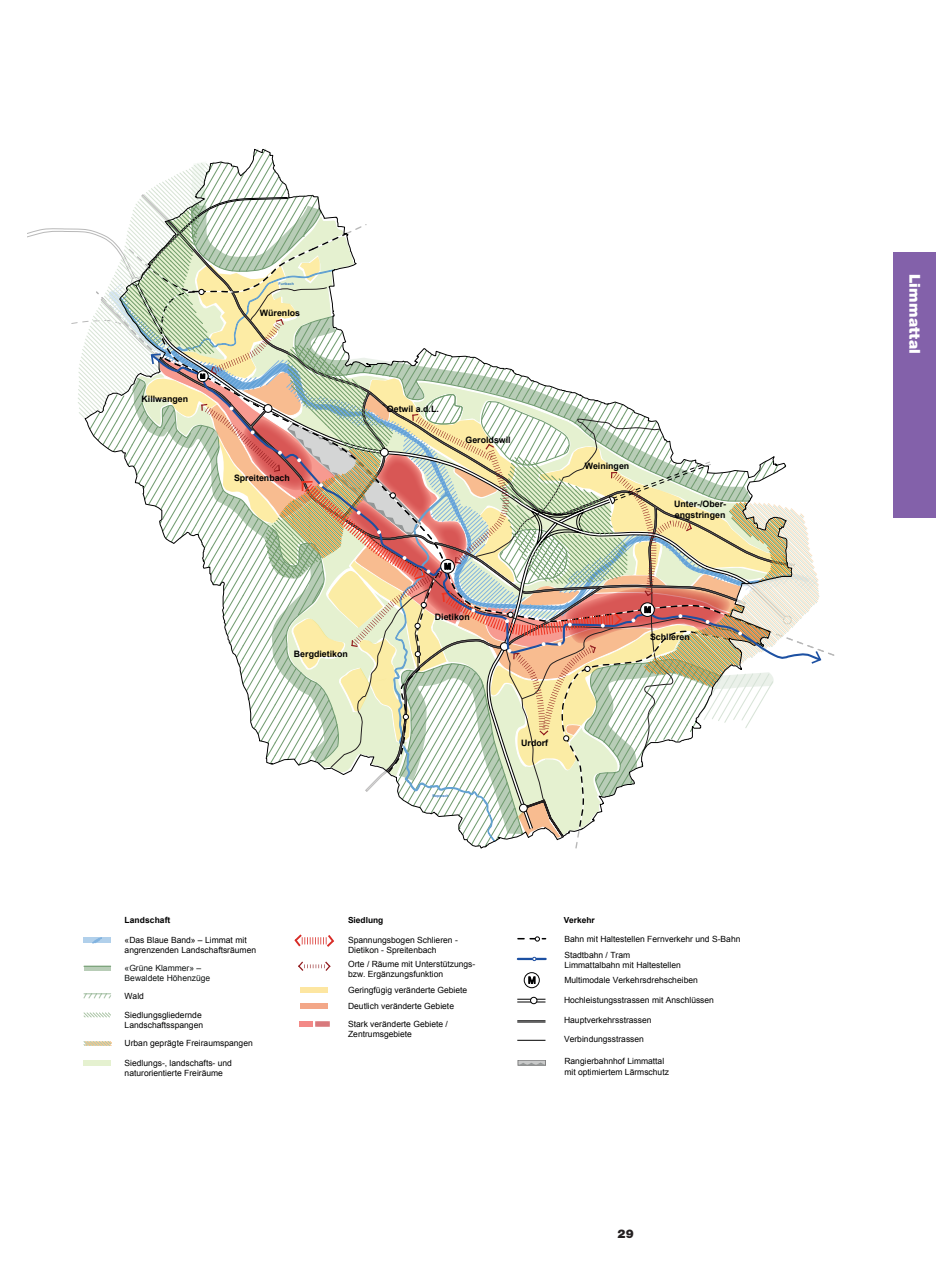
<style>
.page{position:relative;width:936px;height:1263px;background:#fff}
.page>*{position:absolute;margin:0;border:0;box-sizing:border-box;transform-origin:0 0}
.t1{font:900 15px "Helvetica Neue";letter-spacing:.015em;color:#fff}
.t2{font:900 12px "Helvetica Neue";color:#231f20}
.t3{font:9.15px "Arial";color:#000001}
.t4{font:700 8.85px/10.6px "Arial";color:#000001}
.t5{font:8.55px/10.2px "Arial";color:#000001}
.t6{font:8.55px/10.2px "Arial";color:#0f1313}
.t7{font:700 8.55px "Arial";letter-spacing:.005em;color:#000001}
.t8{font:700 8.4px "Arial";color:#000001}
.t9{font:700 8.25px "Arial";color:#000001}
.t10{font:700 3.6px "Arial";color:#3177bd}
</style>
<div class="page">
<svg style="left:27px;top:148px;width:794px;height:701px"></svg>
<div style="left:83px;top:938px;width:28px;height:5px;background:#b1d0eb"></div>
<div style="left:83px;top:1060px;width:28px;height:5px;background:#e5f1d0"></div>
<svg style="left:91px;top:937px;width:12px;height:7px"></svg>
<svg style="left:83px;top:1041px;width:29px;height:5px"></svg>
<div style="left:84px;top:966px;width:27px;height:5px;background:#b8cdb7"></div>
<svg style="left:84px;top:966px;width:27px;height:1px"></svg>
<svg style="left:83px;top:993px;width:28px;height:5px"></svg>
<svg style="left:83px;top:1012px;width:28px;height:6px"></svg>
<svg style="left:517px;top:1040px;width:28px;height:1px"></svg>
<svg style="left:517px;top:1020px;width:28px;height:3px"></svg>
<svg style="left:517px;top:999px;width:28px;height:3px"></svg>
<div style="left:530px;top:997px;width:7px;height:7px;background:#fff;border-radius:50%"></div>
<div style="left:530px;top:997px;width:7px;height:7px;border:1px solid #000001;border-radius:50%"></div>
<svg style="left:519px;top:1062px;width:25px;height:3px"></svg>
<hr style="left:518px;top:958px;width:27px;height:2px;background:#1c50a2">
<svg style="left:532px;top:957px;width:4px;height:4px"></svg>
<svg style="left:294px;top:934px;width:40px;height:13px"></svg>
<svg style="left:298px;top:961px;width:32px;height:10px"></svg>
<div style="left:300px;top:988px;width:28px;height:5px;background:#fde6a1"></div>
<div style="left:300px;top:1004px;width:28px;height:5px;background:#f3a788"></div>
<div style="left:299px;top:1022px;width:13px;height:5px;background:#f38987"></div>
<div style="left:315px;top:1022px;width:14px;height:5px;background:#d8797c"></div>
<svg style="left:518px;top:937px;width:27px;height:4px"></svg>
<svg style="left:524px;top:973px;width:15px;height:15px"></svg>
<div style="left:524px;top:972px;width:15px;height:16px;border:1px solid #000001;border-radius:50%"></div>
<svg style="left:528px;top:975px;width:7px;height:9px"></svg>
<div style="left:893px;top:253px;width:42px;height:265px;background:#8361aa"></div>
<p class="t10" style="left:278px;top:281px;width:17px">Furtbach</p>
<p class="t4" style="left:141px;top:394px;width:48px">Killwangen</p>
<p class="t4" style="left:260px;top:308px;width:42px">Würenlos</p>
<p class="t4" style="left:234px;top:473px;width:57px">Spreitenbach</p>
<p class="t4" style="left:294px;top:649px;width:55px">Bergdietikon</p>
<p class="t4" style="left:387px;top:403px;width:54px">Oetwil a.d.L.</p>
<p class="t4" style="left:465px;top:435px;width:47px">Geroldswil</p>
<p class="t9" style="left:444px;top:561px;width:8px">M</p>
<p class="t4" style="left:435px;top:612px;width:36px">Dietikon</p>
<p class="t4" style="left:584px;top:460px;width:46px">Weiningen</p>
<p class="t4" style="left:674px;top:499px;width:53px">Unter-/Ober&shy;engstringen</p>
<p class="t9" style="left:644px;top:604px;width:8px">M</p>
<p class="t4" style="left:650px;top:632px;width:41px">Schlieren</p>
<p class="t10" style="left:432px;top:793px;width:18px">Reppisch</p>
<p class="t4" style="left:521px;top:737px;width:28px">Urdorf</p>
<p class="t7" style="left:125px;top:914px;width:47px">Landschaft</p>
<p class="t5" style="left:125px;top:935px;width:133px">«Das Blaue Band» – Limmat mit angrenzenden Landschaftsräumen</p>
<p class="t6" style="left:125px;top:963px;width:87px">«Grüne Klammer» –<br>Bewaldete Höhenzüge</p>
<p class="t5" style="left:125px;top:990px;width:21px">Wald</p>
<p class="t5" style="left:125px;top:1009px;width:80px">Siedlungsgliedernde<br>Landschaftsspangen</p>
<p class="t5" style="left:125px;top:1038px;width:130px">Urban geprägte Freiraumspangen</p>
<p class="t5" style="left:125px;top:1058px;width:109px">Siedlungs-, landschafts- und naturorientierte Freiräume</p>
<p class="t8" style="left:348px;top:914px;width:37px">Siedlung</p>
<p class="t8" style="left:564px;top:914px;width:32px">Verkehr</p>
<p class="t5" style="left:348px;top:959px;width:129px">Orte / Räume mit Unterstützungs&shy;bzw. Ergänzungsfunktion</p>
<p class="t5" style="left:564px;top:931px;width:177px;line-height:15.8px">Bahn mit Haltestellen Fernverkehr und S-Bahn<br>Stadtbahn / Tram</p>
<p class="t5" style="left:564px;top:958px;width:135px;line-height:15px">Limmattalbahn mit Haltestellen<br>Multimodale Verkehrsdrehscheiben</p>
<p class="t5" style="left:348px;top:934px;width:111px">Spannungsbogen Schlieren -<br>Dietikon - Spreitenbach</p>
<p class="t5" style="left:348px;top:983px;width:121px;line-height:15.8px">Geringfügig veränderte Gebiete<br>Deutlich veränderte Gebiete</p>
<p class="t5" style="left:348px;top:1018px;width:101px">Stark veränderte Gebiete /<br>Zentrumsgebiete</p>
<p class="t3" style="left:528px;top:974px;width:9px">M</p>
<p class="t5" style="left:564px;top:995px;width:151px">Hochleistungsstrassen mit Anschlüssen</p>
<p class="t5" style="left:564px;top:1015px;width:89px">Hauptverkehrsstrassen</p>
<p class="t5" style="left:564px;top:1034px;width:81px">Verbindungsstrassen</p>
<p class="t5" style="left:564px;top:1056px;width:106px">Rangierbahnhof Limmattal mit optimiertem Lärmschutz</p>
<h2 class="t2" style="left:617px;top:1226px;width:18px">29</h2>
<h1 class="t1" style="left:923px;top:274px;width:82px;rotate:90deg">Limmattal</h1>
</div>
